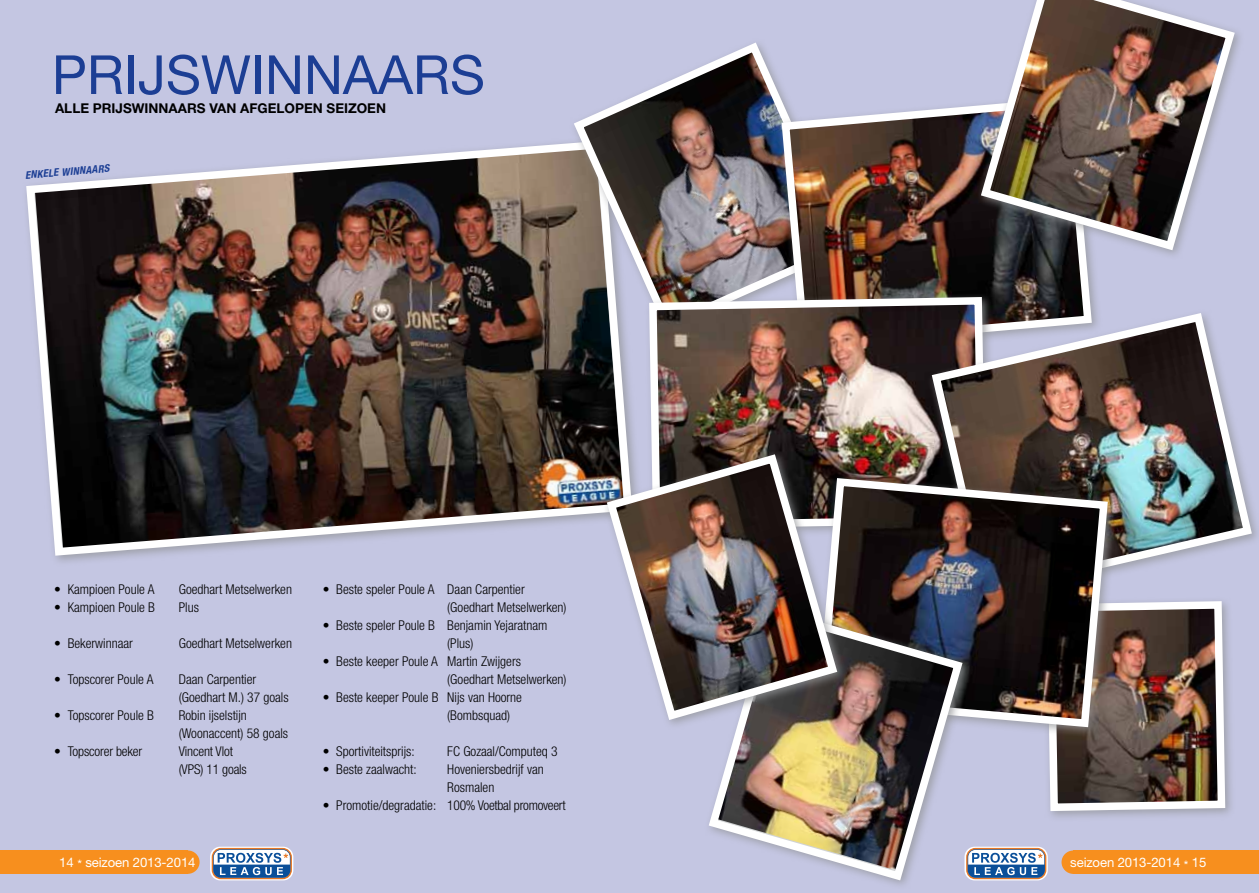
<style>
.page{position:relative;width:1259px;height:893px;background:#c4c6e2}
.page>*{position:absolute;margin:0;border:0;box-sizing:border-box;transform-origin:0 0}
.t1{font:54px "Helvetica Neue LT Std";color:#1c3e94}
.t2{font:300 condensed 13.5px/18px "Helvetica Neue LT Std";color:#000}
.t3{font:300 condensed 13.5px "Helvetica Neue LT Std";letter-spacing:-.02em;color:#000}
.t4{font:700 13.5px "Helvetica Neue LT Std";color:#000}
.t5{font:13.2px "Helvetica Neue LT Std";letter-spacing:-.01em;color:#fff}
.t6{font:italic 700 condensed 10.5px "Helvetica Neue LT Std";color:#1c3e94}
</style>
<div class="page">
<div style="left:1041px;top:596px;width:195px;height:226px;background:#939598;opacity:.75"></div>
<img style="left:1049px;top:606px;width:180px;height:209px">
<img style="left:26px;top:143px;width:608px;height:417px">
<img style="left:569px;top:42px;width:215px;height:293px">
<img style="left:777px;top:93px;width:319px;height:215px">
<img style="left:645px;top:293px;width:344px;height:180px">
<img style="left:927px;top:308px;width:329px;height:264px">
<div style="left:812px;top:473px;width:306px;height:265px;background:#939598;opacity:.75"></div>
<img style="left:848px;top:474px;width:264px;height:257px">
<div style="left:976px;top:0;width:269px;height:260px;background:#939598;opacity:.75"></div>
<img style="left:976px;top:0;width:263px;height:255px">
<div style="left:704px;top:604px;width:269px;height:287px;background:#939598;opacity:.75"></div>
<img style="left:704px;top:603px;width:263px;height:282px">
<div style="left:602px;top:450px;width:246px;height:280px;background:#939598;opacity:.75"></div>
<img style="left:602px;top:450px;width:240px;height:275px">
<div style="left:1074px;top:850px;width:185px;height:24px;background:#f78f1e"></div>
<div style="left:1061px;top:850px;width:24px;height:24px;background:#f78f1e;border-radius:50%"></div>
<div style="left:964px;top:847px;width:83px;height:33px;background:#fff;border-radius:10px"></div>
<svg style="left:966px;top:848px;width:80px;height:31px"></svg>
<div style="left:0;top:850px;width:187px;height:24px;background:#f78f1e"></div>
<div style="left:176px;top:850px;width:24px;height:24px;background:#f78f1e;border-radius:50%"></div>
<svg style="left:210px;top:847px;width:83px;height:33px"></svg>
<svg style="left:212px;top:848px;width:80px;height:31px;background:#869cb7"></svg>
<h1 class="t1" style="left:52px;top:43px;width:434px">prijswinnaars</h1>
<p class="t4" style="left:55px;top:100px;width:332px">ALLE PRIJSWINNAARS VAN AFGELOPEN SEIZOEN</p>
<p class="t6" style="left:25px;top:168px;width:86px;rotate:-4deg">enkele winnaars</p>
<p class="t2" style="left:54px;top:580px;width:102px">• Kampioen Poule A</p>
<p class="t2" style="left:179px;top:580px;width:115px">Goedhart Metselwerken</p>
<p class="t2" style="left:54px;top:598px;width:102px">• Kampioen Poule B</p>
<p class="t2" style="left:179px;top:598px;width:22px">Plus</p>
<p class="t2" style="left:54px;top:634px;width:80px">• Bekerwinnaar</p>
<p class="t2" style="left:179px;top:634px;width:115px">Goedhart Metselwerken</p>
<p class="t2" style="left:54px;top:670px;width:101px">• Topscorer Poule A</p>
<p class="t2" style="left:179px;top:670px;width:111px">Daan Carpentier (Goedhart M.) 37 goals</p>
<p class="t2" style="left:54px;top:706px;width:101px">• Topscorer Poule B</p>
<p class="t2" style="left:179px;top:706px;width:111px">Robin ijselstijn (Woonaccent) 58 goals</p>
<p class="t2" style="left:54px;top:742px;width:90px">• Topscorer beker</p>
<p class="t2" style="left:179px;top:742px;width:70px">Vincent Vlot (VPS) 11 goals</p>
<p class="t2" style="left:447px;top:580px;width:121px;text-indent:-124px">• Beste speler Poule A Daan Carpentier (Goedhart Metselwerken)</p>
<p class="t2" style="left:447px;top:616px;width:102px;text-indent:-124px">• Beste speler Poule B Benjamin Yejaratnam (Plus)</p>
<p class="t2" style="left:447px;top:652px;width:121px;text-indent:-124px">• Beste keeper Poule A Martin Zwijgers (Goedhart Metselwerken)</p>
<p class="t2" style="left:447px;top:688px;width:76px;text-indent:-124px">• Beste keeper Poule B Nijs van Hoorne (Bombsquad)</p>
<p class="t2" style="left:323px;top:742px;width:93px">• Sportiviteitsprijs:</p>
<p class="t2" style="left:447px;top:742px;width:112px">FC Gozaal/Computeq 3</p>
<p class="t2" style="left:323px;top:760px;width:95px">• Beste zaalwacht:</p>
<p class="t2" style="left:447px;top:760px;width:98px">Hoveniersbedrijf van<br>Rosmalen</p>
<p class="t3" style="left:323px;top:797px;width:244px">• Promotie/degradatie: 100% Voetbal promoveert</p>
<p class="t5" style="left:59px;top:854px;width:138px">14 * seizoen 2013-2014</p>
<p class="t5" style="left:1070px;top:854px;width:138px">seizoen 2013-2014 * 15</p>
</div>
